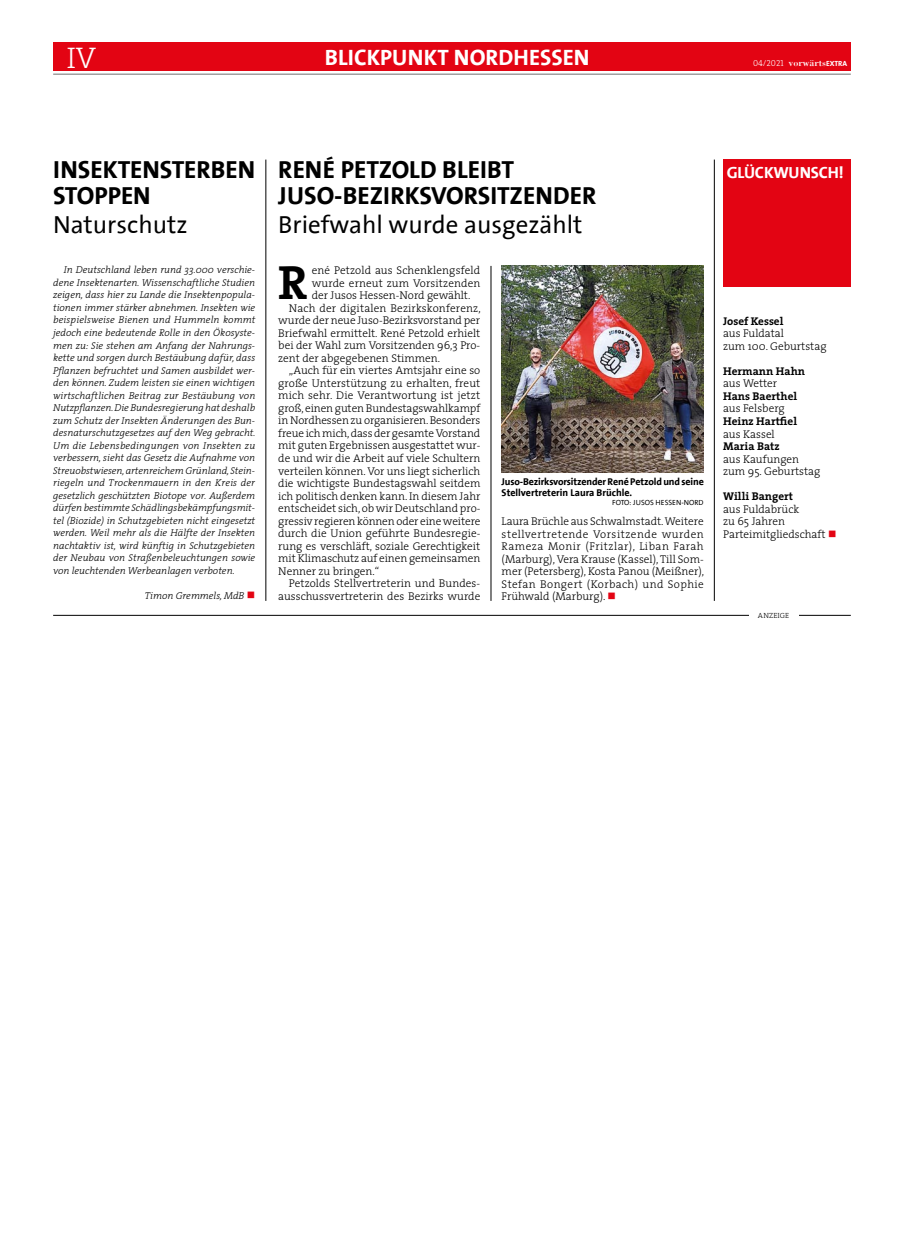
<style>
.page{position:relative;width:904px;height:1241px;background:#fff}
.page>*{position:absolute;margin:0;border:0;box-sizing:border-box;transform-origin:0 0}
.t1{font:700 48.25px "The Serif";color:#000}
.t2{font:30px "The Serif Light Caps";color:#fff}
.t3{font:700 25px "The Sans Office";color:#000}
.t4{font:25px "The Sans Office";color:#000}
.t5{font:700 22.5px "The Sans Office";color:#fff}
.t6{font:700 16.25px "The Sans Office";color:#fff}
.t7{font:300 11.25px/12.5px "The Serif";color:#000}
.t8{font:700 11.25px "The Serif";color:#000}
.t9{font:italic 300 10px/12.5px "The Serif";color:#000;text-align:justify}
.t10{font:700 10px/11.2px "The Sans Office";letter-spacing:-.01em;color:#000}
.t11{font:10px "Bodoni LT";color:#fff}
.t12{font:7.5px "The Sans Office";letter-spacing:.01em;color:#000}
.t13{font:300 7.5px "The Serif";letter-spacing:.025em;color:#000}
.s1{font-family:"The Serif Light Caps";font-size:8.75px}
.s2{font-family:"The Sans Office";font-weight:700;font-size:7.5px}
.s3{color:#e30413}
</style>
<div class="page">
<div style="left:53px;top:43px;width:797px;height:28px;background:#e30413"></div>
<hr style="left:53px;top:74px;width:797px;height:1px;background:#6f6f6f">
<hr style="left:53px;top:615px;width:797px;height:1px;background:#000">
<div style="left:748px;top:603px;width:50px;height:23px;background:#fff"></div>
<img style="left:501px;top:266px;width:202px;height:206px">
<div style="left:723px;top:159px;width:127px;height:128px;background:#e30413"></div>
<hr style="left:265px;top:159px;width:1px;height:441px;background:#000">
<hr style="left:490px;top:266px;width:1px;height:334px;background:#000">
<hr style="left:714px;top:159px;width:1px;height:441px;background:#000">
<h2 class="t2" style="left:67px;top:39px;width:31px">IV</h2>
<h3 class="t5" style="left:325px;top:45px;width:266px">BLICKPUNKT NORDHESSEN</h3>
<p class="t11" style="left:753px;top:56px;width:96px"><span class="s1">04/2021</span> vorwärts<span class="s2">EXTRA</span></p>
<h3 class="t3" style="left:278px;top:156px;width:129px">Ren é Petzold</h3>
<h3 class="t3" style="left:442px;top:156px;width:13px">bleibt</h3>
<h3 class="t3" style="left:278px;top:182px;width:25px">Juso</h3>
<h3 class="t3" style="left:334px;top:182px;width:62px">-Bezirks</h3>
<h3 class="t3" style="left:431px;top:182px;width:29px">vorsit</h3>
<h3 class="t3" style="left:509px;top:182px;width:29px">zender</h3>
<h3 class="t4" style="left:278px;top:211px;width:306px">Briefwahl wurde ausgezählt</h3>
<h3 class="t3" style="left:53px;top:156px;width:22px">Insektensterben</h3>
<h3 class="t6" style="left:726px;top:163px;width:40px">Glückwunsch</h3>
<h3 class="t6" style="left:838px;top:163px;width:6px">!</h3>
<h3 class="t3" style="left:53px;top:182px;width:15px">stoppen</h3>
<h3 class="t4" style="left:53px;top:211px;width:136px">Naturschutz</h3>
<p class="t9" style="left:53px;top:264px;width:204px;text-indent:11px">In Deutschland leben rund 33.000 verschie&shy;dene Insektenarten. Wissenschaftliche Studien zeigen, dass hier zu Lande die Insektenpopula&shy;tionen immer stärker abnehmen. Insekten wie beispielsweise Bienen und Hummeln kommt jedoch eine bedeutende Rolle in den Ökosyste&shy;men zu: Sie stehen am Anfang der Nahrungs&shy;kette und sorgen durch Bestäubung dafür, dass Pflanzen befruchtet und Samen ausbildet wer&shy;den können. Zudem leisten sie einen wichtigen wirtschaftlichen Beitrag zur Bestäubung von Nutzpflanzen. Die Bundesregierung hat deshalb zum Schutz der Insekten Änderungen des Bun&shy;desnaturschutzgesetzes auf den Weg gebracht.<br>Um die Lebensbedingungen von Insekten zu verbessern, sieht das Gesetz die Aufnahme von Streuobstwiesen, artenreichem Grünland, Stein&shy;riegeln und Trockenmauern in den Kreis der gesetzlich geschützten Biotope vor. Außerdem dürfen bestimmte Schädlingsbekämpfungsmit&shy;tel (Biozide) in Schutzgebieten nicht eingesetzt werden. Weil mehr als die Hälfte der Insekten nachtaktiv ist, wird künftig in Schutzgebieten der Neubau von Straßenbeleuchtungen sowie von leuchtenden Werbeanlagen verboten.</p>
<p class="t9" style="left:145px;top:589px;width:112px">Timon Gremmels, MdB <span class="s3">■</span></p>
<h1 class="t1" style="left:278px;top:252px;width:31px">R</h1>
<p class="t7" style="left:312px;top:264px;width:170px">ené Petzold aus Schenklengsfeld</p>
<p class="t7" style="left:312px;top:277px;width:170px">wurde erneut zum Vorsitzenden</p>
<p class="t7" style="left:312px;top:289px;width:160px">der Jusos Hessen-Nord gewählt.</p>
<p class="t7" style="left:289px;top:302px;width:193px">Nach der digitalen Bezirkskonferenz,</p>
<p class="t7" style="left:278px;top:314px;width:203px">wurde der neue Juso-Bezirksvorstand per</p>
<p class="t7" style="left:278px;top:327px;width:203px">Briefwahl ermittelt. René Petzold erhielt</p>
<p class="t7" style="left:278px;top:339px;width:203px">bei der Wahl zum Vorsitzenden 96,3 Pro-</p>
<p class="t7" style="left:278px;top:352px;width:163px">zent der abgegebenen Stimmen.</p>
<p class="t7" style="left:289px;top:364px;width:193px">„Auch für ein viertes Amtsjahr eine so</p>
<p class="t7" style="left:278px;top:377px;width:203px">große Unterstützung zu erhalten, freut</p>
<p class="t7" style="left:278px;top:389px;width:203px">mich sehr. Die Verantwortung ist jetzt</p>
<p class="t7" style="left:278px;top:402px;width:203px">groß, einen guten Bundestagswahlkampf</p>
<p class="t7" style="left:278px;top:414px;width:203px">in Nordhessen zu organisieren. Besonders</p>
<p class="t7" style="left:278px;top:427px;width:203px">freue ich mich, dass der gesamte Vorstand</p>
<p class="t7" style="left:278px;top:439px;width:204px">mit guten Ergebnissen ausgestattet wur-</p>
<p class="t7" style="left:278px;top:452px;width:203px">de und wir die Arbeit auf viele Schultern</p>
<p class="t7" style="left:278px;top:464px;width:203px">verteilen können. Vor uns liegt sicherlich</p>
<p class="t7" style="left:278px;top:477px;width:203px">die wichtigste Bundestagswahl seitdem</p>
<p class="t7" style="left:278px;top:489px;width:203px">ich politisch denken kann. In diesem Jahr</p>
<p class="t7" style="left:278px;top:502px;width:204px">entscheidet sich, ob wir Deutschland pro-</p>
<p class="t7" style="left:278px;top:514px;width:204px">gressiv regieren können oder eine weitere</p>
<p class="t7" style="left:278px;top:527px;width:204px">durch die Union geführte Bundesregie-</p>
<p class="t7" style="left:278px;top:539px;width:203px">rung es verschläft, soziale Gerechtigkeit</p>
<p class="t7" style="left:278px;top:552px;width:203px">mit Klimaschutz auf einen gemeinsamen</p>
<p class="t7" style="left:278px;top:564px;width:102px">Nenner zu bringen.“</p>
<p class="t7" style="left:289px;top:577px;width:193px">Petzolds Stellvertreterin und Bundes-</p>
<p class="t7" style="left:278px;top:589px;width:203px">ausschussvertreterin des Bezirks wurde</p>
<p class="t8" style="left:723px;top:314px;width:62px">Josef Kessel</p>
<p class="t7" style="left:723px;top:327px;width:105px">aus Fuldatal<br>zum 100. Geburtstag</p>
<p class="t8" style="left:723px;top:364px;width:83px">Hermann Hahn</p>
<p class="t7" style="left:723px;top:377px;width:56px">aus Wetter</p>
<p class="t8" style="left:723px;top:389px;width:76px">Hans Baerthel</p>
<p class="t7" style="left:723px;top:402px;width:63px">aus Felsberg</p>
<p class="t8" style="left:723px;top:414px;width:75px">Heinz Hartfiel</p>
<p class="t7" style="left:723px;top:427px;width:53px">aus Kassel</p>
<p class="t8" style="left:723px;top:439px;width:58px">Maria Batz</p>
<p class="t7" style="left:723px;top:452px;width:99px">aus Kaufungen zum 95. Geburtstag</p>
<p class="t8" style="left:723px;top:489px;width:71px">Willi Bangert</p>
<p class="t7" style="left:723px;top:502px;width:115px">aus Fuldabrück<br>zu 65 Jahren<br>Parteimitgliedschaft <span class="s3">■</span></p>
<p class="t10" style="left:501px;top:476px;width:204px">Juso-Bezirksvorsitzender René Petzold und seine<br>Stellvertreterin Laura Brüchle.</p>
<p class="t12" style="left:612px;top:499px;width:9px">Foto</p>
<p class="t12" style="left:629px;top:499px;width:12px">: Jusos</p>
<p class="t12" style="left:655px;top:499px;width:11px">Hessen</p>
<p class="t12" style="left:681px;top:499px;width:14px">-Nord</p>
<p class="t7" style="left:501px;top:515px;width:204px;text-align:justify">Laura Brüchle aus Schwalmstadt. Weitere stellvertretende Vorsitzende wurden Rameza Monir (Fritzlar), Liban Farah (Marburg), Vera Krause (Kassel), Till Som&shy;mer (Petersberg), Kosta Panou (Meißner), Stefan Bongert (Korbach) und Sophie Frühwald (Marburg). <span class="s3">■</span></p>
<p class="t13" style="left:757px;top:610px;width:33px">ANZEIGE</p>
</div>
